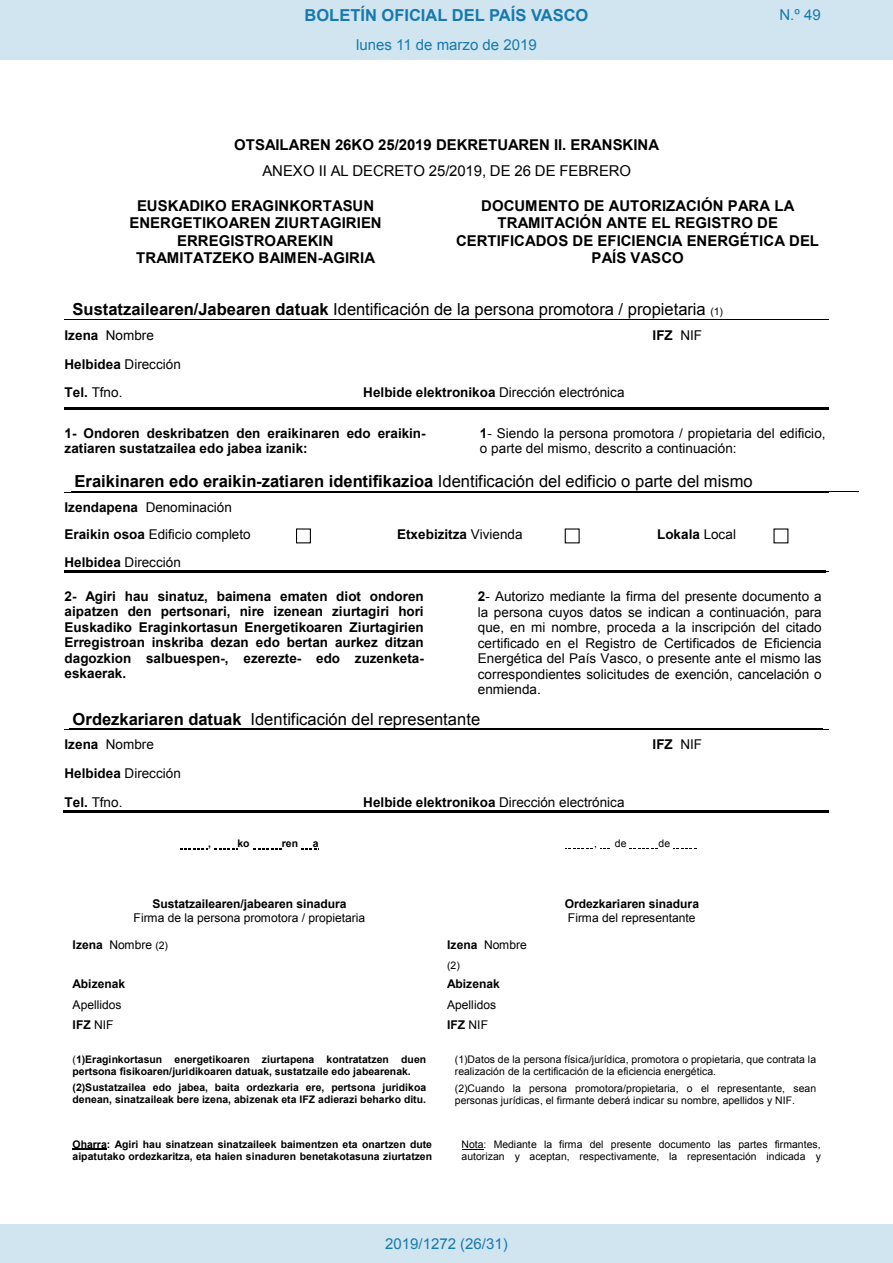
<style>
.page{position:relative;width:893px;height:1263px;background:#fff}
.page>*{position:absolute;margin:0;border:0;box-sizing:border-box;transform-origin:0 0}
.t1{font:16.5px "Arial";color:#000}
.t2{font:700 16.5px "Arial";color:#000}
.t3{font:700 16.5px "Arial";color:#1879ad}
.t4{font:700 15px/17.2px "Arial";color:#000;text-align:center}
.Paginacion_Centro{font:15px "Arial";color:#1879ad}
.t5{font:13.5px/15.6px "Arial";letter-spacing:.005em;color:#000}
.t6{font:700 13.5px/15.5px "Arial";letter-spacing:.005em;color:#000}
.t7{font:12px/20.9px "Arial";letter-spacing:-.005em;color:#000}
.t8{font:700 12px/14.1px "Arial";color:#000}
.t9{font:700 10.5px/12px "Arial";color:#000}
.t10{font:10.5px/12px "Arial";color:#000}
.s1{font-weight:400}
.s2{font-weight:700}
.s3{font-size:10.5px}
</style>
<div class="page">
<hr style="left:65px;top:319px;width:131px;height:1px;background:#000">
<hr style="left:197px;top:319px;width:448px;height:1px;background:#000">
<hr style="left:645px;top:319px;width:65px;height:1px;background:#000">
<hr style="left:711px;top:319px;width:118px;height:1px;background:#000">
<hr style="left:65px;top:407px;width:369px;height:3px;background:#000">
<hr style="left:436px;top:407px;width:37px;height:3px;background:#000">
<hr style="left:475px;top:407px;width:354px;height:3px;background:#000">
<hr style="left:72px;top:491px;width:787px;height:1px;background:#000">
<hr style="left:65px;top:492px;width:196px;height:1px;background:#000">
<hr style="left:262px;top:492px;width:567px;height:1px;background:#000">
<div style="left:296px;top:528px;width:15px;height:15px;border:1px solid #000"></div>
<div style="left:565px;top:528px;width:15px;height:15px;border:1px solid #000"></div>
<hr style="left:65px;top:571px;width:196px;height:2px;background:#000">
<hr style="left:263px;top:571px;width:169px;height:2px;background:#000">
<hr style="left:434px;top:571px;width:37px;height:2px;background:#000">
<hr style="left:473px;top:571px;width:352px;height:2px;background:#000">
<hr style="left:69px;top:728px;width:754px;height:1px;background:#000">
<hr style="left:65px;top:729px;width:131px;height:1px;background:#000">
<hr style="left:197px;top:729px;width:448px;height:1px;background:#000">
<hr style="left:645px;top:729px;width:65px;height:1px;background:#000">
<hr style="left:711px;top:729px;width:118px;height:1px;background:#000">
<hr style="left:63px;top:811px;width:133px;height:2px;background:#000">
<hr style="left:197px;top:811px;width:158px;height:2px;background:#000">
<hr style="left:356px;top:811px;width:289px;height:2px;background:#000">
<hr style="left:646px;top:811px;width:183px;height:2px;background:#000">
<svg style="left:180px;top:848px;width:28px;height:1px"></svg>
<svg style="left:215px;top:848px;width:22px;height:1px"></svg>
<svg style="left:254px;top:848px;width:28px;height:1px"></svg>
<svg style="left:301px;top:848px;width:18px;height:1px"></svg>
<svg style="left:565px;top:848px;width:28px;height:1px"></svg>
<svg style="left:629px;top:848px;width:28px;height:1px"></svg>
<svg style="left:673px;top:848px;width:23px;height:1px"></svg>
<hr style="left:73px;top:1149px;width:34px;height:1px;background:#000">
<svg style="left:462px;top:1149px;width:22px;height:1px"></svg>
<div style="left:0;top:0;width:893px;height:60px;background:#d0e5f0"></div>
<div style="left:0;top:1225px;width:893px;height:38px;background:#d0e5f0"></div>
<p class="t3" style="left:305px;top:4px;width:285px">BOLETÍN OFICIAL DEL PAÍS VASCO</p>
<p class="Paginacion_Centro" style="left:779px;top:5px;width:43px">N.º 49</p>
<p class="Paginacion_Centro" style="left:356px;top:35px;width:182px">lunes 11 de marzo de 2019</p>
<p class="t4" style="left:234px;top:132px;width:426px;line-height:26.4px">OTSAILAREN 26KO 25/2019 DEKRETUAREN II. ERANSKINA<br><span class="s1">ANEXO II AL DECRETO 25/2019, DE 26 DE FEBRERO</span></p>
<p class="t4" style="left:129px;top:198px;width:254px">EUSKADIKO ERAGINKORTASUN<br>ENERGETIKOAREN ZIURTAGIRIEN<br>ERREGISTROAREKIN<br>TRAMITATZEKO BAIMEN-AGIRIA</p>
<p class="t4" style="left:456px;top:198px;width:365px">DOCUMENTO DE AUTORIZACIÓN PARA LA<br>TRAMITACIÓN ANTE EL REGISTRO DE<br>CERTIFICADOS DE EFICIENCIA ENERGÉTICA DEL<br>PAÍS VASCO</p>
<p class="t1" style="left:73px;top:298px;width:652px"><span class="s2">Sustatzailearen/Jabearen datuak</span> Identificación de la persona promotora / propietaria <span class="s3">(1)</span></p>
<p class="t5" style="left:65px;top:327px;width:91px"><span class="s2">Izena</span> Nombre</p>
<p class="t6" style="left:652px;top:328px;width:51px">IFZ <span class="s1">NIF</span></p>
<p class="t5" style="left:65px;top:350px;width:118px;line-height:28.5px"><span class="s2">Helbidea</span> Dirección<br><span class="s2">Tel.</span> Tfno.</p>
<p class="t5" style="left:363px;top:385px;width:263px"><span class="s2">Helbide elektronikoa</span> Dirección electrónica</p>
<p class="t6" style="left:65px;top:425px;width:363px">1- Ondoren deskribatzen den eraikinaren edo eraikin&shy;zatiaren sustatzailea edo jabea izanik:</p>
<p class="t5" style="left:480px;top:425px;width:347px"><span class="s2">1</span>- Siendo la persona promotora / propietaria del edificio, o parte del mismo, descrito a continuación:</p>
<p class="t2" style="left:75px;top:470px;width:680px">Eraikinaren edo eraikin-zatiaren identifikazioa <span class="s1">Identificación del edificio o parte del mismo</span></p>
<p class="t5" style="left:65px;top:493px;width:188px;line-height:27.6px"><span class="s2">Izendapena</span> Denominación<br><span class="s2">Eraikin osoa</span> Edificio completo</p>
<p class="t6" style="left:397px;top:527px;width:127px">Etxebizitza <span class="s1">Vivienda</span></p>
<p class="t6" style="left:657px;top:527px;width:80px">Lokala <span class="s1">Local</span></p>
<p class="t5" style="left:65px;top:554px;width:118px"><span class="s2">Helbidea</span> Dirección</p>
<p class="t6" style="left:65px;top:589px;width:361px;text-align:justify">2- Agiri hau sinatuz, baimena ematen diot ondoren aipatzen den pertsonari, nire izenean ziurtagiri hori Euskadiko Eraginkortasun Energetikoaren Ziurtagirien Erregistroan inskriba dezan edo bertan aurkez ditzan dagozkion salbuespen-, ezerezte- edo zuzenketa&shy;eskaerak.</p>
<p class="t5" style="left:478px;top:588px;width:345px;text-align:justify"><span class="s2">2</span>- Autorizo mediante la firma del presente documento a la persona cuyos datos se indican a continuación, para que, en mi nombre, proceda a la inscripción del citado certificado en el Registro de Certificados de Eficiencia Energética del País Vasco, o presente ante el mismo las correspondientes solicitudes de exención, cancelación o enmienda.</p>
<p class="t1" style="left:73px;top:708px;width:409px"><span class="s2">Ordezkariaren datuak</span> Identificación del representante</p>
<p class="t5" style="left:65px;top:737px;width:91px"><span class="s2">Izena</span> Nombre</p>
<p class="t6" style="left:652px;top:737px;width:51px">IFZ <span class="s1">NIF</span></p>
<p class="t5" style="left:65px;top:759px;width:118px;line-height:28.5px"><span class="s2">Helbidea</span> Dirección<br><span class="s2">Tel.</span> Tfno.</p>
<p class="t5" style="left:363px;top:794px;width:263px"><span class="s2">Helbide elektronikoa</span> Dirección electrónica</p>
<p class="t9" style="left:208px;top:837px;width:4px">,</p>
<p class="t9" style="left:237px;top:837px;width:14px">ko</p>
<p class="t9" style="left:282px;top:837px;width:18px">ren</p>
<p class="t9" style="left:313px;top:837px;width:7px">a</p>
<p class="t10" style="left:594px;top:837px;width:4px">,</p>
<p class="t10" style="left:615px;top:837px;width:13px">de</p>
<p class="t10" style="left:659px;top:837px;width:13px">de</p>
<p class="t7" style="left:134px;top:897px;width:233px;line-height:14.1px;text-align:center"><span class="s2">Sustatzailearen/jabearen sinadura<br></span>Firma de la persona promotora / propietaria</p>
<p class="t8" style="left:565px;top:897px;width:136px">Ordezkariaren sinadura<br><span class="s1">Firma del representante</span></p>
<p class="t7" style="left:73px;top:935px;width:97px"><span class="s2">Izena</span> Nombre <span class="s3">(2)</span></p>
<p class="t7" style="left:447px;top:935px;width:81px"><span class="s2">Izena</span> Nombre</p>
<p class="t10" style="left:447px;top:959px;width:14px">(2)</p>
<p class="t7" style="left:73px;top:973px;width:54px"><span class="s2">Abizenak<br></span>Apellidos</p>
<p class="t7" style="left:447px;top:973px;width:54px"><span class="s2">Abizenak<br></span>Apellidos</p>
<p class="t8" style="left:73px;top:1018px;width:42px">IFZ <span class="s1">NIF</span></p>
<p class="t8" style="left:447px;top:1018px;width:42px">IFZ <span class="s1">NIF</span></p>
<p class="t9" style="left:73px;top:1053px;width:355px"><span class="s1">(</span>1)Eraginkortasun energetikoaren ziurtapena kontratatzen duen pertsona fisikoaren/juridikoaren datuak, sustatzaile edo jabearenak.</p>
<p class="t9" style="left:73px;top:1082px;width:355px">(2)Sustatzailea edo jabea, baita ordezkaria ere, pertsona juridikoa denean, sinatzaileak bere izena, abizenak eta IFZ adierazi beharko ditu.</p>
<p class="t10" style="left:455px;top:1053px;width:363px">(1)Datos de la persona física/jurídica, promotora o propietaria, que contrata la realización de la certificación de la eficiencia energética.</p>
<p class="t10" style="left:455px;top:1082px;width:363px">(2)Cuando la persona promotora/propietaria, o el representante, sean personas jurídicas, el firmante deberá indicar su nombre, apellidos y NIF.</p>
<p class="t9" style="left:73px;top:1138px;width:361px">Oharra: Agiri hau sinatzean sinatzaileek baimentzen eta onartzen dute aipatutako ordezkaritza, eta haien sinaduren benetakotasuna ziurtatzen</p>
<p class="t10" style="left:462px;top:1138px;width:361px">Nota: Mediante la firma del presente documento las partes firmantes, autorizan y aceptan, respectivamente, la representación indicada y</p>
<p class="Paginacion_Centro" style="left:385px;top:1234px;width:124px">2019/1272 (26/31)</p>
</div>
